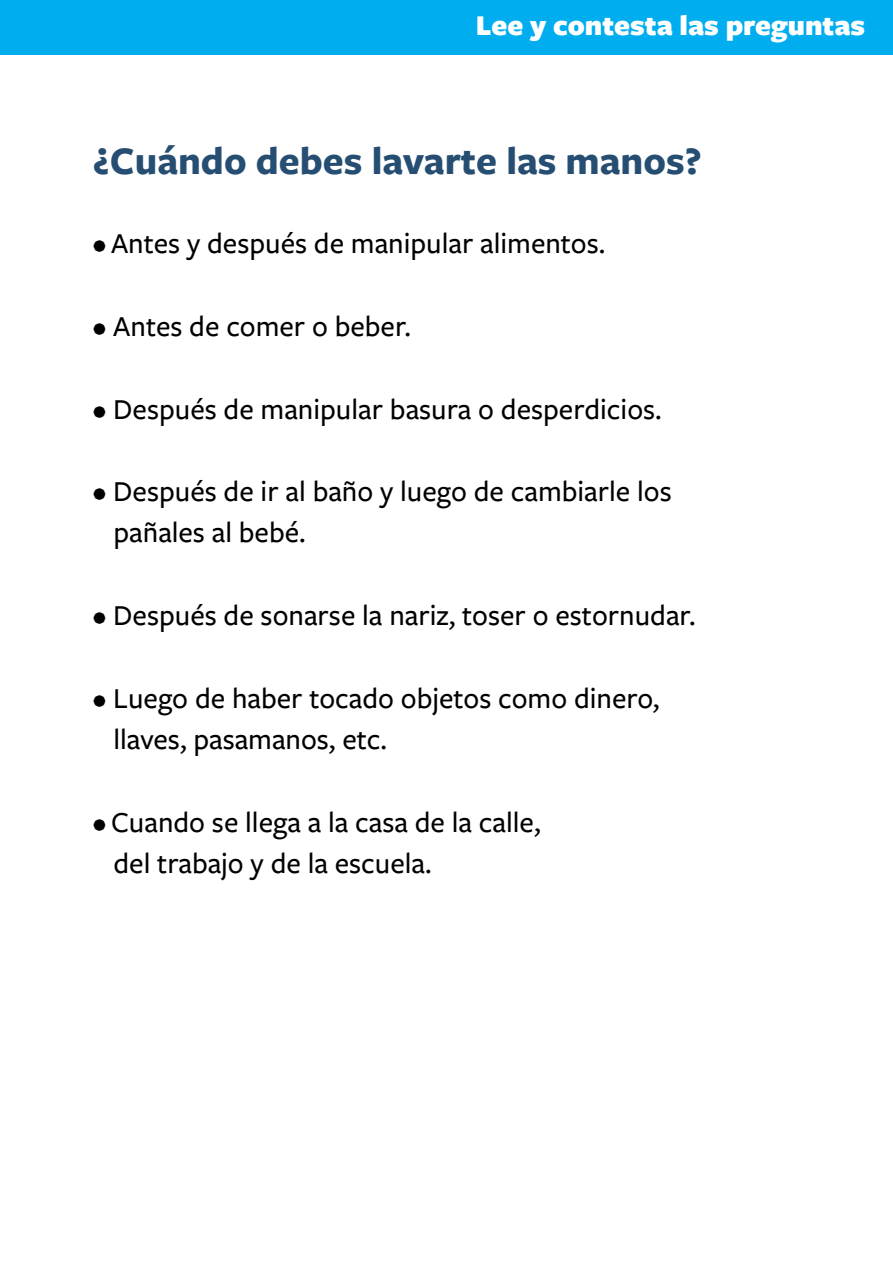
<style>
.page{position:relative;width:893px;height:1263px;background:#fff}
.page>*{position:absolute;margin:0;border:0;box-sizing:border-box;transform-origin:0 0}
.t1{font:700 40.5px "Freight Sans Pro";color:#264e72}
.t2{font:500 30px/41.2px "Freight Sans Pro";color:#000}
.t3{font:900 29.85px "Freight Sans Pro";color:#fff}
</style>
<div class="page">
<div style="left:0;top:0;width:893px;height:55px;background:#00aef0"></div>
<p class="t3" style="left:476px;top:4px;width:391px">Lee y contesta las preguntas</p>
<h1 class="t1" style="left:93px;top:133px;width:610px">¿Cuándo debes lavarte las manos?</h1>
<p class="t2" style="left:93px;top:222px;width:514px">• Antes y después de manipular alimentos.</p>
<p class="t2" style="left:93px;top:304px;width:320px">• Antes de comer o beber.</p>
<p class="t2" style="left:93px;top:387px;width:570px">• Después de manipular basura o desperdicios.</p>
<p class="t2" style="left:114px;top:470px;width:560px;text-indent:-21px">• Después de ir al baño y luego de cambiarle los pañales al bebé.</p>
<p class="t2" style="left:93px;top:593px;width:604px">• Después de sonarse la nariz, toser o estornudar.</p>
<p class="t2" style="left:114px;top:676px;width:547px;text-indent:-21px">• Luego de haber tocado objetos como dinero, llaves, pasamanos, etc.</p>
<p class="t2" style="left:114px;top:800px;width:429px;text-indent:-21px">• Cuando se llega a la casa de la calle, del trabajo y de la escuela.</p>
</div>
